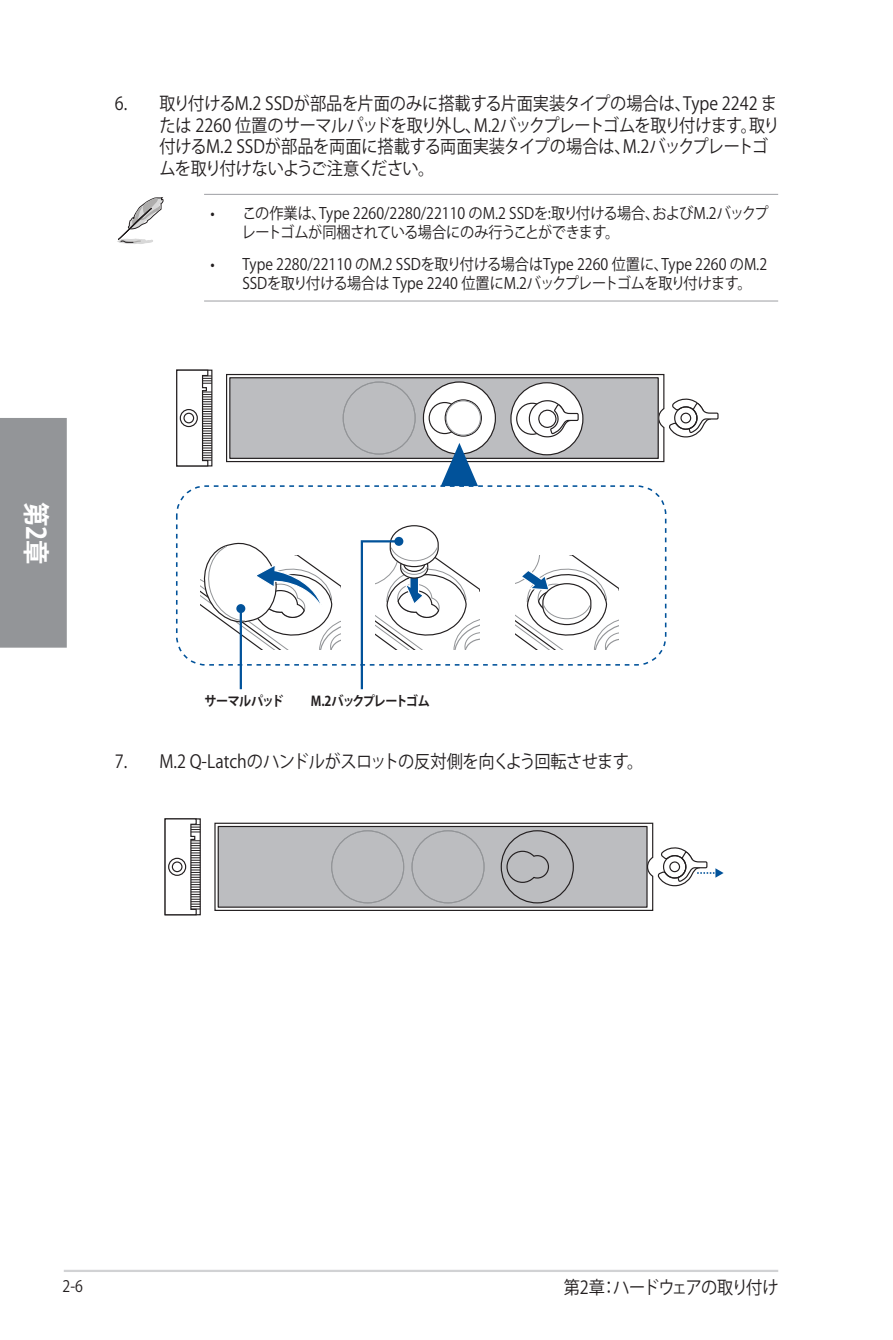
<style>
.page{position:relative;width:893px;height:1340px;background:#fff}
.page>*{position:absolute;margin:0;border:0;box-sizing:border-box;transform-origin:0 0}
.t1{font:700 27px "Koz Go Pro";color:#fff;scale:.9 1}
.t2{font:18px/21.6px "Koz Go Pro";letter-spacing:-.02em;color:#231f20;scale:.9 1}
.t3{font:18px "Koz Go Pro";letter-spacing:-.065em;color:#231f20;scale:.9 1}
.t4{font:15.75px/18.9px "Koz Go Pro";color:#231f20;scale:.9 1}
.t5{font:700 13.5px "Koz Go Pro";letter-spacing:-.1em;color:#231f20;scale:.9 1}
.t6{font:700 13.5px "Koz Go Pro";letter-spacing:-.07em;color:#231f20;scale:.9 1}
</style>
<div class="page">
<hr style="left:64px;top:1269px;width:714px;height:2px;background:#d1d2d4">
<div style="left:0;top:418px;width:67px;height:229px;background:#939598"></div>
<hr style="left:204px;top:194px;width:574px;height:1px;background:#a8a9ad">
<hr style="left:204px;top:300px;width:574px;height:1px;background:#a8a9ad">
<svg style="left:117px;top:197px;width:47px;height:47px"></svg>
<svg style="left:197px;top:825px;width:2px;height:85px"></svg>
<div style="left:164px;top:818px;width:37px;height:97px;border:1px solid #231f20"></div>
<hr style="left:165px;top:847px;width:35px;height:1px;background:#231f20">
<hr style="left:165px;top:845px;width:35px;height:1px;background:#231f20">
<hr style="left:165px;top:842px;width:35px;height:1px;background:#231f20">
<hr style="left:165px;top:840px;width:35px;height:1px;background:#231f20">
<hr style="left:165px;top:857px;width:35px;height:1px;background:#231f20">
<hr style="left:165px;top:855px;width:35px;height:1px;background:#231f20">
<hr style="left:165px;top:852px;width:35px;height:1px;background:#231f20">
<hr style="left:165px;top:850px;width:35px;height:1px;background:#231f20">
<hr style="left:165px;top:867px;width:35px;height:1px;background:#231f20">
<hr style="left:165px;top:864px;width:35px;height:1px;background:#231f20">
<hr style="left:165px;top:862px;width:35px;height:1px;background:#231f20">
<hr style="left:165px;top:859px;width:35px;height:1px;background:#231f20">
<hr style="left:165px;top:877px;width:35px;height:1px;background:#231f20">
<hr style="left:165px;top:874px;width:35px;height:1px;background:#231f20">
<hr style="left:165px;top:872px;width:35px;height:1px;background:#231f20">
<hr style="left:165px;top:869px;width:35px;height:1px;background:#231f20">
<hr style="left:165px;top:886px;width:35px;height:1px;background:#231f20">
<hr style="left:165px;top:884px;width:35px;height:1px;background:#231f20">
<hr style="left:165px;top:881px;width:35px;height:1px;background:#231f20">
<hr style="left:165px;top:879px;width:35px;height:1px;background:#231f20">
<hr style="left:165px;top:896px;width:35px;height:1px;background:#231f20">
<hr style="left:165px;top:894px;width:35px;height:1px;background:#231f20">
<hr style="left:165px;top:891px;width:35px;height:1px;background:#231f20">
<hr style="left:165px;top:889px;width:35px;height:1px;background:#231f20">
<hr style="left:165px;top:898px;width:35px;height:1px;background:#231f20">
<hr style="left:165px;top:908px;width:35px;height:1px;background:#231f20">
<hr style="left:165px;top:906px;width:35px;height:1px;background:#231f20">
<hr style="left:165px;top:903px;width:35px;height:1px;background:#231f20">
<hr style="left:165px;top:901px;width:35px;height:1px;background:#231f20">
<hr style="left:165px;top:831px;width:35px;height:1px;background:#231f20">
<hr style="left:165px;top:829px;width:35px;height:1px;background:#231f20">
<hr style="left:165px;top:826px;width:35px;height:1px;background:#231f20">
<hr style="left:165px;top:824px;width:35px;height:1px;background:#231f20">
<svg style="left:164px;top:818px;width:33px;height:98px"></svg>
<div style="left:168px;top:857px;width:18px;height:19px;border:1px solid #231f20;border-radius:50%"></div>
<div style="left:172px;top:861px;width:11px;height:11px;border:1px solid #231f20;border-radius:50%"></div>
<svg style="left:214px;top:822px;width:510px;height:89px"></svg>
<div style="left:176px;top:369px;width:36px;height:97px;border:1px solid #231f20"></div>
<hr style="left:177px;top:399px;width:35px;height:1px;background:#231f20">
<hr style="left:177px;top:396px;width:35px;height:1px;background:#231f20">
<hr style="left:177px;top:394px;width:35px;height:1px;background:#231f20">
<hr style="left:177px;top:391px;width:35px;height:1px;background:#231f20">
<hr style="left:177px;top:408px;width:35px;height:1px;background:#231f20">
<hr style="left:177px;top:406px;width:35px;height:1px;background:#231f20">
<hr style="left:177px;top:404px;width:35px;height:1px;background:#231f20">
<hr style="left:177px;top:401px;width:35px;height:1px;background:#231f20">
<hr style="left:177px;top:418px;width:35px;height:1px;background:#231f20">
<hr style="left:177px;top:416px;width:35px;height:1px;background:#231f20">
<hr style="left:177px;top:413px;width:35px;height:1px;background:#231f20">
<hr style="left:177px;top:411px;width:35px;height:1px;background:#231f20">
<hr style="left:177px;top:428px;width:35px;height:1px;background:#231f20">
<hr style="left:177px;top:426px;width:35px;height:1px;background:#231f20">
<hr style="left:177px;top:423px;width:35px;height:1px;background:#231f20">
<hr style="left:177px;top:421px;width:35px;height:1px;background:#231f20">
<hr style="left:177px;top:438px;width:35px;height:1px;background:#231f20">
<hr style="left:177px;top:435px;width:35px;height:1px;background:#231f20">
<hr style="left:177px;top:433px;width:35px;height:1px;background:#231f20">
<hr style="left:177px;top:430px;width:35px;height:1px;background:#231f20">
<hr style="left:177px;top:447px;width:35px;height:1px;background:#231f20">
<hr style="left:177px;top:445px;width:35px;height:1px;background:#231f20">
<hr style="left:177px;top:443px;width:35px;height:1px;background:#231f20">
<hr style="left:177px;top:440px;width:35px;height:1px;background:#231f20">
<hr style="left:177px;top:450px;width:35px;height:1px;background:#231f20">
<hr style="left:177px;top:460px;width:35px;height:1px;background:#231f20">
<hr style="left:177px;top:457px;width:35px;height:1px;background:#231f20">
<hr style="left:177px;top:455px;width:35px;height:1px;background:#231f20">
<hr style="left:177px;top:452px;width:35px;height:1px;background:#231f20">
<hr style="left:177px;top:383px;width:35px;height:1px;background:#231f20">
<hr style="left:177px;top:380px;width:35px;height:1px;background:#231f20">
<hr style="left:177px;top:378px;width:35px;height:1px;background:#231f20">
<hr style="left:177px;top:375px;width:35px;height:1px;background:#231f20">
<svg style="left:176px;top:369px;width:33px;height:98px"></svg>
<div style="left:180px;top:409px;width:18px;height:18px;border:1px solid #231f20;border-radius:50%"></div>
<div style="left:183px;top:412px;width:11px;height:11px;border:1px solid #231f20;border-radius:50%"></div>
<div style="left:176px;top:485px;width:490px;height:180px;border:2px dashed #01529a;border-radius:29px"></div>
<svg style="left:201px;top:542px;width:140px;height:108px"></svg>
<svg style="left:515px;top:555px;width:103px;height:95px"></svg>
<svg style="left:225px;top:373px;width:494px;height:113px"></svg>
<div style="left:446px;top:400px;width:35px;height:35px;border:1px solid #939598;border-radius:50%"></div>
<hr style="left:240px;top:608px;width:2px;height:81px;background:#01529a">
<div style="left:236px;top:604px;width:9px;height:9px;background:#01529a;border-radius:50%"></div>
<svg style="left:360px;top:525px;width:119px;height:165px"></svg>
<div style="left:394px;top:537px;width:9px;height:9px;background:#01529a;border-radius:50%"></div>
<p class="t2" style="left:159px;top:93px;width:691px;text-indent:-45px">6. 取り付けるM.2 SSDが部品を片面のみに搭載する片面実装タイプの場合は、Type 2242 または 2260 位置のサーマルパッドを取り外し、M.2バックプレートゴムを取り付けます。取り付けるM.2 SSDが部品を両面に搭載する両面実装タイプの場合は、M.2バックプレートゴムを取り付けないようご注意ください。</p>
<p class="t4" style="left:241px;top:204px;width:587px;text-indent:-31px">• この作業は、Type 2260/2280/22110 のM.2 SSDを:取り付ける場合、およびM.2バックプレートゴムが同梱されている場合にのみ行うことができます。</p>
<p class="t4" style="left:242px;top:255px;width:585px;text-indent:-32px">• Type 2280/22110 のM.2 SSDを取り付ける場合はType 2260 位置に、Type 2260 のM.2<br>SSDを取り付ける場合は Type 2240 位置にM.2バックプレートゴムを取り付けます。</p>
<h1 class="t1" style="left:54px;top:501px;width:71px;rotate:90deg">第2章</h1>
<p class="t6" style="left:204px;top:692px;width:89px">サーマルパッド</p>
<p class="t5" style="left:311px;top:692px;width:134px">M.2バックプレートゴム</p>
<p class="t2" style="left:115px;top:751px;width:589px">7. M.2 Q-Latchのハンドルがスロットの反対側を向くよう回転させます。</p>
<p class="t4" style="left:63px;top:1277px;width:24px">2-6</p>
<p class="t3" style="left:564px;top:1275px;width:240px">第2章：ハードウェアの取り付け</p>
</div>
